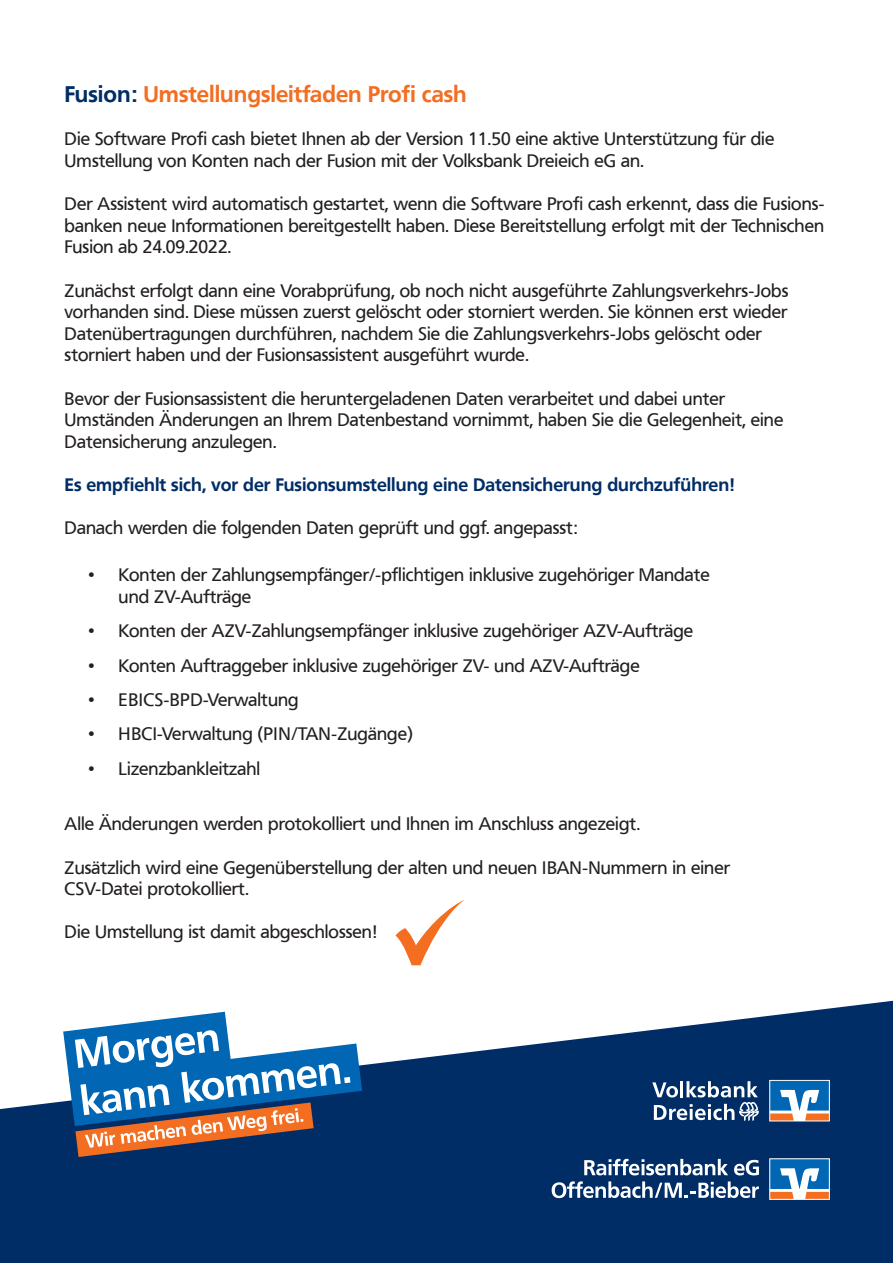
<style>
.page{position:relative;width:893px;height:1263px;background:#fff}
.page>*{position:absolute;margin:0;border:0;box-sizing:border-box;transform-origin:0 0}
.t1{font:700 22.5px "Frutiger VR";color:#f36e21}
.t2{font:18px/21.6px "Frutiger VR";color:#231f20}
.t3{font:700 18px "Frutiger VR";color:#002d66}
.s1{color:#002d66}
</style>
<div class="page">
<svg style="left:395px;top:899px;width:70px;height:66px"></svg>
<svg style="left:0;top:1001px;width:893px;height:262px;fill:#002d66"></svg>
<svg style="left:769px;top:1158px;width:61px;height:42px"></svg>
<svg style="left:584px;top:1159px;width:144px;height:16px"></svg>
<svg style="left:734px;top:1160px;width:25px;height:15px"></svg>
<svg style="left:552px;top:1181px;width:207px;height:17px"></svg>
<svg style="left:769px;top:1079px;width:61px;height:43px"></svg>
<svg style="left:652px;top:1081px;width:107px;height:40px"></svg>
<svg style="left:63px;top:1012px;width:299px;height:145px"></svg>
<p class="t1" style="left:65px;top:81px;width:404px"><span class="s1">Fusion:</span> Umstellungsleitfaden Profi cash</p>
<p class="t2" style="left:65px;top:129px;width:711px">Die Software Profi cash bietet Ihnen ab der Version 11.50 eine aktive Unterstützung für die<br>Umstellung von Konten nach der Fusion mit der Volksbank Dreieich eG an.</p>
<p class="t2" style="left:65px;top:193px;width:761px;text-align:justify">Der Assistent wird automatisch gestartet, wenn die Software Profi cash erkennt, dass die Fusions&shy;banken neue Informationen bereitgestellt haben. Diese Bereitstellung erfolgt mit der Technischen Fusion ab 24.09.2022.</p>
<p class="t2" style="left:65px;top:280px;width:725px">Zunächst erfolgt dann eine Vorabprüfung, ob noch nicht ausgeführte Zahlungsverkehrs-Jobs vorhanden sind. Diese müssen zuerst gelöscht oder storniert werden. Sie können erst wieder Datenübertragungen durchführen, nachdem Sie die Zahlungsverkehrs-Jobs gelöscht oder storniert haben und der Fusionsassistent ausgeführt wurde.</p>
<p class="t2" style="left:65px;top:388px;width:720px">Bevor der Fusionsassistent die heruntergeladenen Daten verarbeitet und dabei unter<br>Umständen Änderungen an Ihrem Datenbestand vornimmt, haben Sie die Gelegenheit, eine<br>Datensicherung anzulegen.</p>
<p class="t3" style="left:65px;top:474px;width:671px">Es empfiehlt sich, vor der Fusionsumstellung eine Datensicherung durchzuführen!</p>
<p class="t2" style="left:65px;top:517px;width:514px">Danach werden die folgenden Daten geprüft und ggf. angepasst:</p>
<p class="t2" style="left:119px;top:564px;width:593px;text-indent:-30px">• Konten der Zahlungsempfänger/-pflichtigen inklusive zugehöriger Mandate und ZV-Aufträge</p>
<p class="t2" style="left:89px;top:620px;width:606px">• Konten der AZV-Zahlungsempfänger inklusive zugehöriger AZV-Aufträge</p>
<p class="t2" style="left:89px;top:655px;width:553px">• Konten Auftraggeber inklusive zugehöriger ZV- und AZV-Aufträge</p>
<p class="t2" style="left:89px;top:689px;width:212px">• EBICS-BPD-Verwaltung</p>
<p class="t2" style="left:89px;top:724px;width:326px">• HBCI-Verwaltung (PIN/TAN-Zugänge)</p>
<p class="t2" style="left:89px;top:758px;width:173px">• Lizenzbankleitzahl</p>
<p class="t2" style="left:65px;top:814px;width:577px">Alle Änderungen werden protokolliert und Ihnen im Anschluss angezeigt.</p>
<p class="t2" style="left:65px;top:857px;width:667px">Zusätzlich wird eine Gegenüberstellung der alten und neuen IBAN-Nummern in einer<br>CSV-Datei protokolliert.</p>
<p class="t2" style="left:65px;top:922px;width:313px">Die Umstellung ist damit abgeschlossen!</p>
</div>
